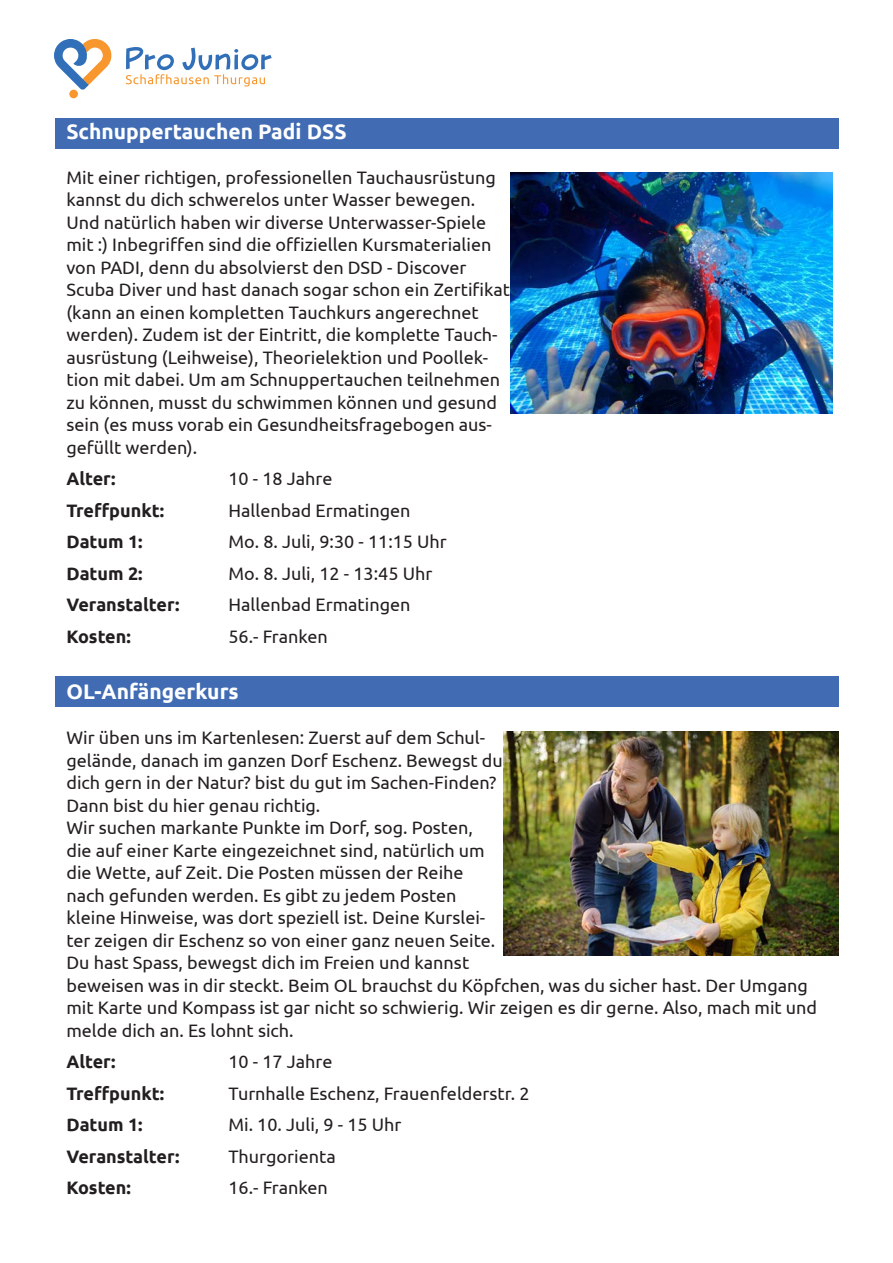
<style>
.page{position:relative;width:893px;height:1263px;background:#fff}
.page>*{position:absolute;margin:0;border:0;box-sizing:border-box;transform-origin:0 0}
.t1{font:700 21px "Ubuntu";color:#fff}
.t2{font:18px/22.5px "Ubuntu";color:#231f20}
.t3{font:700 18px "Ubuntu";color:#231f20}
</style>
<div class="page">
<svg style="left:54px;top:39px;width:57px;height:59px"></svg>
<svg style="left:126px;top:47px;width:146px;height:40px"></svg>
<div style="left:56px;top:676px;width:783px;height:30px;background:#416cb3"></div>
<div style="left:55px;top:118px;width:784px;height:30px;background:#416cb3"></div>
<img style="left:511px;top:172px;width:322px;height:242px">
<img style="left:503px;top:731px;width:336px;height:224px">
<p class="t1" style="left:66px;top:118px;width:282px">Schnuppertauchen Padi DSS</p>
<p class="t2" style="left:66px;top:165px;width:445px">Mit einer richtigen, professionellen Tauchausrüstung kannst du dich schwerelos unter Wasser bewegen.<br>Und natürlich haben wir diverse Unterwasser-Spiele mit :) Inbegriffen sind die offiziellen Kursmaterialien von PADI, denn du absolvierst den DSD - Discover Scuba Diver und hast danach sogar schon ein Zertifikat (kann an einen kompletten Tauchkurs angerechnet werden). Zudem ist der Eintritt, die komplette Tauch&shy;ausrüstung (Leihweise), Theorielektion und Poollek&shy;tion mit dabei. Um am Schnuppertauchen teilnehmen zu können, musst du schwimmen können und gesund sein (es muss vorab ein Gesundheitsfragebogen aus&shy;gefüllt werden).</p>
<p class="t3" style="left:66px;top:468px;width:51px">Alter:</p>
<p class="t2" style="left:228px;top:467px;width:106px">10 - 18 Jahre</p>
<p class="t3" style="left:66px;top:499px;width:99px">Treffpunkt:</p>
<p class="t2" style="left:228px;top:498px;width:184px">Hallenbad Ermatingen</p>
<p class="t3" style="left:66px;top:531px;width:78px">Datum 1:</p>
<p class="t2" style="left:228px;top:530px;width:220px">Mo. 8. Juli, 9:30 - 11:15 Uhr</p>
<p class="t3" style="left:66px;top:562px;width:78px">Datum 2:</p>
<p class="t2" style="left:228px;top:561px;width:205px">Mo. 8. Juli, 12 - 13:45 Uhr</p>
<p class="t3" style="left:66px;top:594px;width:114px">Veranstalter:</p>
<p class="t2" style="left:228px;top:593px;width:184px">Hallenbad Ermatingen</p>
<p class="t3" style="left:66px;top:625px;width:66px">Kosten:</p>
<p class="t2" style="left:228px;top:624px;width:101px">56.- Franken</p>
<p class="t1" style="left:66px;top:679px;width:174px">OL-Anfängerkurs</p>
<p class="t2" style="left:66px;top:726px;width:752px">Wir üben uns im Kartenlesen: Zuerst auf dem Schul-<br>gelände, danach im ganzen Dorf Eschenz. Bewegst du<br>dich gern in der Natur? bist du gut im Sachen-Finden?<br>Dann bist du hier genau richtig.<br>Wir suchen markante Punkte im Dorf, sog. Posten,<br>die auf einer Karte eingezeichnet sind, natürlich um<br>die Wette, auf Zeit. Die Posten müssen der Reihe<br>nach gefunden werden. Es gibt zu jedem Posten<br>kleine Hinweise, was dort speziell ist. Deine Kurslei-<br>ter zeigen dir Eschenz so von einer ganz neuen Seite.<br>Du hast Spass, bewegst dich im Freien und kannst<br>beweisen was in dir steckt. Beim OL brauchst du Köpfchen, was du sicher hast. Der Umgang mit Karte und Kompass ist gar nicht so schwierig. Wir zeigen es dir gerne. Also, mach mit und melde dich an. Es lohnt sich.</p>
<p class="t3" style="left:66px;top:1051px;width:51px">Alter:</p>
<p class="t2" style="left:228px;top:1050px;width:106px">10 - 17 Jahre</p>
<p class="t3" style="left:66px;top:1082px;width:99px">Treffpunkt:</p>
<p class="t2" style="left:228px;top:1082px;width:303px">Turnhalle Eschenz, Frauenfelderstr. 2</p>
<p class="t3" style="left:66px;top:1114px;width:78px">Datum 1:</p>
<p class="t2" style="left:228px;top:1113px;width:175px">Mi. 10. Juli, 9 - 15 Uhr</p>
<p class="t3" style="left:66px;top:1145px;width:114px">Veranstalter:</p>
<p class="t2" style="left:228px;top:1145px;width:109px">Thurgorienta</p>
<p class="t3" style="left:66px;top:1177px;width:66px">Kosten:</p>
<p class="t2" style="left:228px;top:1176px;width:101px">16.- Franken</p>
</div>
